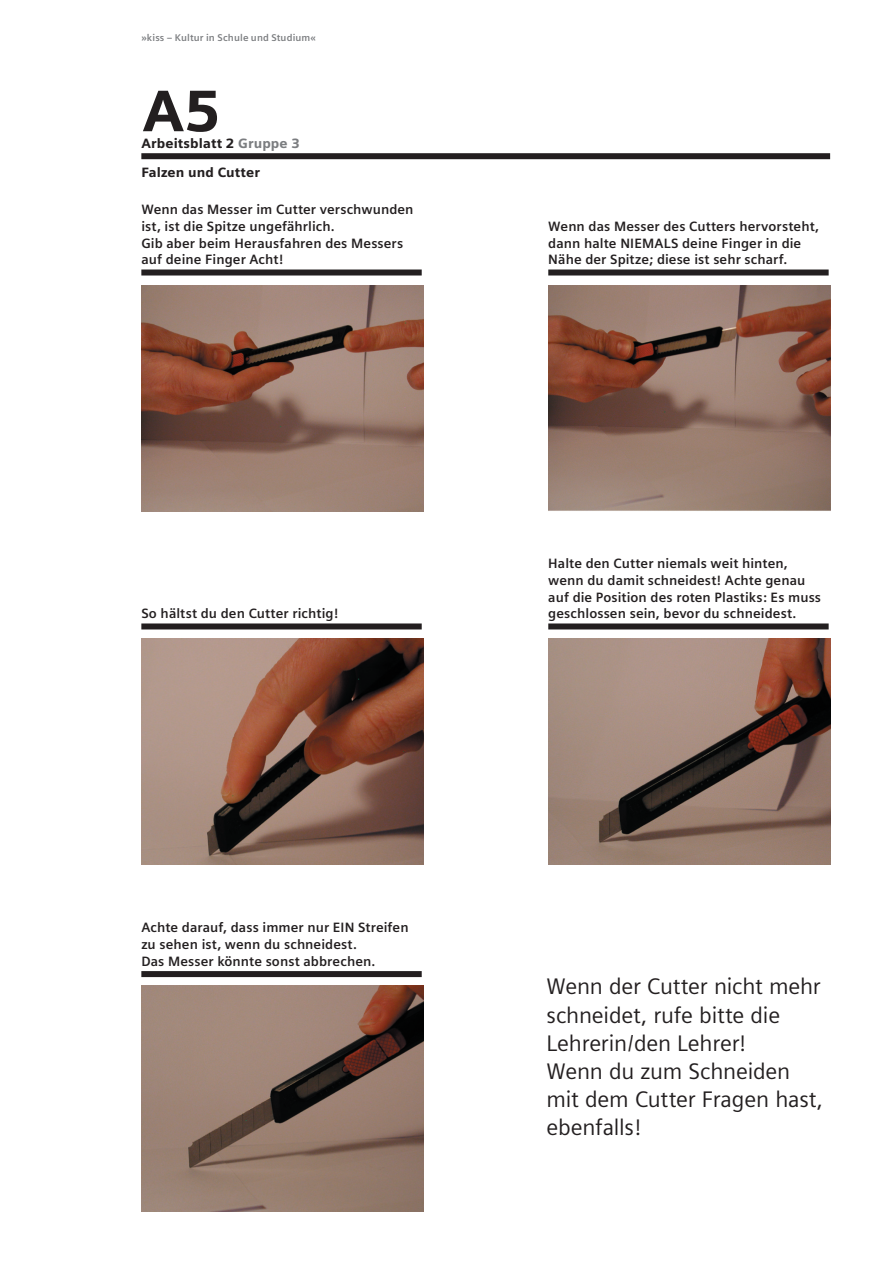
<style>
.page{position:relative;width:893px;height:1263px;background:#fff}
.page>*{position:absolute;margin:0;border:0;box-sizing:border-box;transform-origin:0 0}
.t1{font:900 58.5px "Siemens Sans";color:#231f20}
.t2{font:22.5px/28.2px "Siemens Sans";letter-spacing:-.01em;color:#231f20}
.t3{font:700 13.5px/16.8px "Siemens Sans";letter-spacing:.005em;color:#231f20}
.t4{font:900 13.5px "Siemens Sans";letter-spacing:.01em;color:#231f20}
.t5{font:700 9.75px "Siemens Sans";letter-spacing:.015em;color:#7b7d80}
.s1{color:#7b7d80}
</style>
<div class="page">
<div style="left:141px;top:270px;width:280px;height:6px;background:#231f20"></div>
<img style="left:141px;top:285px;width:282px;height:227px">
<div style="left:548px;top:270px;width:280px;height:6px;background:#231f20"></div>
<div style="left:141px;top:623px;width:280px;height:6px;background:#231f20"></div>
<div style="left:548px;top:623px;width:280px;height:6px;background:#231f20"></div>
<img style="left:548px;top:285px;width:282px;height:226px">
<img style="left:141px;top:638px;width:282px;height:226px">
<img style="left:548px;top:638px;width:282px;height:226px">
<div style="left:141px;top:971px;width:280px;height:6px;background:#231f20"></div>
<img style="left:141px;top:986px;width:282px;height:226px">
<div style="left:141px;top:153px;width:689px;height:6px;background:#231f20"></div>
<p class="t5" style="left:141px;top:34px;width:176px">»kiss – Kultur in Schule und Studium«</p>
<p class="t1" style="left:142px;top:88px;width:80px">A5</p>
<p class="t4" style="left:141px;top:167px;width:120px">Falzen und Cutter</p>
<p class="t4" style="left:141px;top:138px;width:160px">Arbeitsblatt 2 <span class="s1">Gruppe 3</span></p>
<p class="t3" style="left:141px;top:202px;width:274px">Wenn das Messer im Cutter verschwunden ist, ist die Spitze ungefährlich.<br>Gib aber beim Herausfahren des Messers auf deine Finger Acht!</p>
<p class="t3" style="left:141px;top:607px;width:199px">So hältst du den Cutter richtig!</p>
<p class="t3" style="left:141px;top:920px;width:269px">Achte darauf, dass immer nur EIN Streifen zu sehen ist, wenn du schneidest.<br>Das Messer könnte sonst abbrechen.</p>
<p class="t3" style="left:548px;top:219px;width:272px">Wenn das Messer des Cutters hervorsteht, dann halte NIEMALS deine Finger in die<br>Nähe der Spitze; diese ist sehr scharf.</p>
<p class="t3" style="left:548px;top:556px;width:274px">Halte den Cutter niemals weit hinten, wenn du damit schneidest! Achte genau auf die Position des roten Plastiks: Es muss ge schlossen sein, bevor du schneidest.</p>
<p class="t2" style="left:546px;top:975px;width:278px">Wenn der Cutter nicht mehr schneidet, rufe bitte die<br>Lehrerin/den Lehrer!<br>Wenn du zum Schneiden mit dem Cutter Fragen hast, ebenfalls!</p>
</div>
